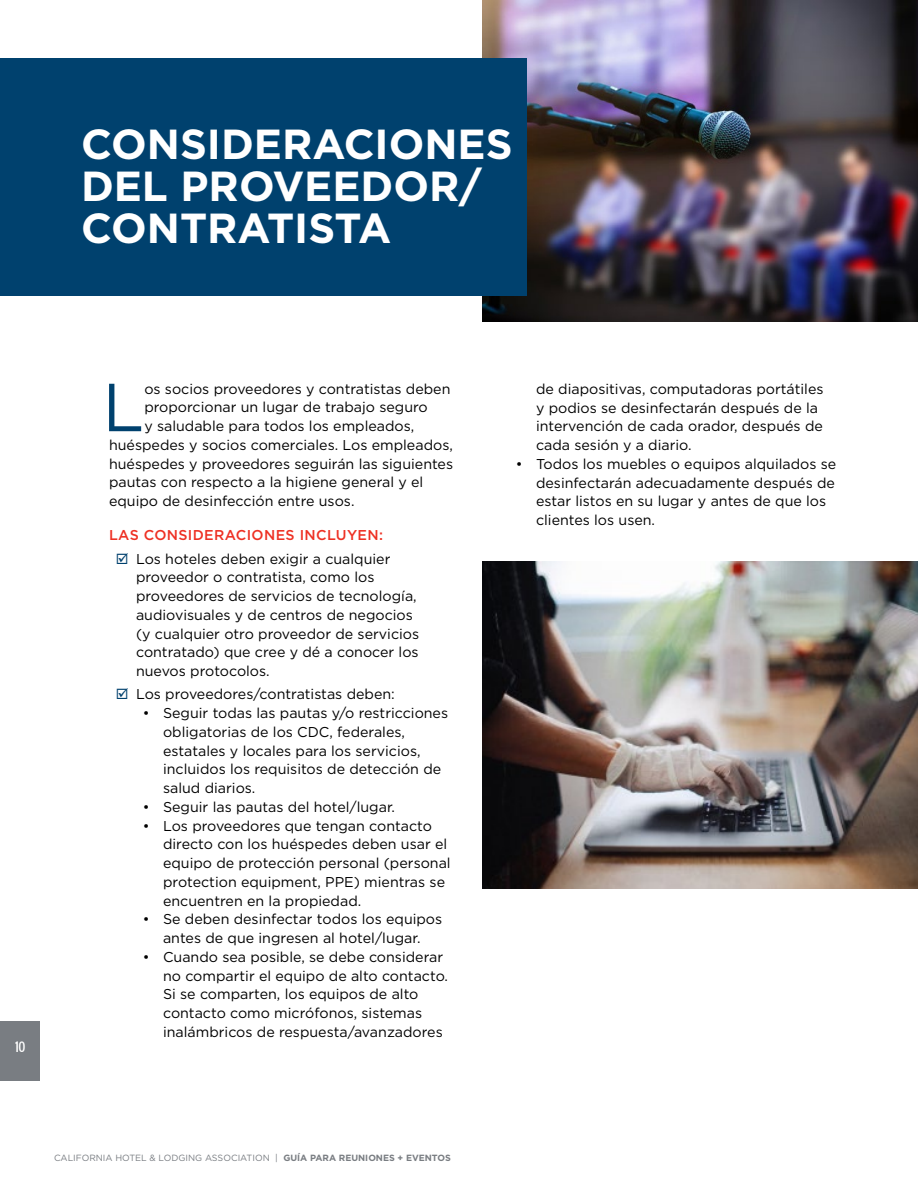
<style>
.page{position:relative;width:918px;height:1188px;background:#fff}
.page>*{position:absolute;margin:0;border:0;box-sizing:border-box;transform-origin:0 0}
.t1{font:67.8px "Gotham";color:#00416e}
.t2{font:700 42px/42px "Gotham";color:#fff}
.t3{font:15px "Blue Highway D Type";color:#fff}
.t4{font:14.25px/18.8px "Gotham";color:#000}
.t5{font:500 14.25px "Gotham";letter-spacing:.025em;color:#ee3124}
.t6{font:9px "Gotham";color:#797d82}
.s1{color:#00416e}
.s2{font-weight:700}
</style>
<div class="page">
<div style="left:0;top:1021px;width:40px;height:59px;background:#797d82"></div>
<img style="left:482px;top:0;width:436px;height:321px">
<div style="left:0;top:58px;width:526px;height:238px;background:#00416e"></div>
<img style="left:482px;top:562px;width:436px;height:326px">
<h2 class="t2" style="left:81px;top:123px;width:433px">CONSIDERACIONES<br>DEL PROVEEDOR/<br>CONTRATISTA</h2>
<p class="t3" style="left:15px;top:1037px;width:12px">10</p>
<h1 class="t1" style="left:102px;top:364px;width:43px">L</h1>
<p class="t4" style="left:144px;top:379px;width:308px">os socios proveedores y contratistas deben</p>
<p class="t4" style="left:144px;top:398px;width:285px">proporcionar un lugar de trabajo seguro</p>
<p class="t4" style="left:144px;top:417px;width:272px">y saludable para todos los empleados,</p>
<p class="t4" style="left:109px;top:435px;width:345px">huéspedes y socios comerciales. Los empleados,</p>
<p class="t4" style="left:109px;top:454px;width:346px">huéspedes y proveedores seguirán las siguientes</p>
<p class="t4" style="left:109px;top:473px;width:316px">pautas con respecto a la higiene general y el</p>
<p class="t4" style="left:109px;top:492px;width:247px">equipo de desinfección entre usos.</p>
<p class="t5" style="left:109px;top:526px;width:276px">LAS CONSIDERACIONES INCLUYEN:</p>
<p class="t4" style="left:136px;top:549px;width:285px;text-indent:-20px"><span class="s1">☑</span> Los hoteles deben exigir a cualquier proveedor o contratista, como los proveedores de servicios de tecnología, audiovisuales y de centros de negocios (y cualquier otro proveedor de servicios contratado) que cree y dé a conocer los nuevos protocolos.</p>
<p class="t4" style="left:116px;top:685px;width:281px"><span class="s1">☑</span> Los proveedores/contratistas deben:</p>
<p class="t4" style="left:163px;top:703px;width:287px;text-indent:-20px">• Seguir todas las pautas y/o restricciones obligatorias de los CDC, federales, estatales y locales para los servicios, incluidos los requisitos de detección de salud diarios.</p>
<p class="t4" style="left:143px;top:797px;width:254px">• Seguir las pautas del hotel/lugar.</p>
<p class="t4" style="left:163px;top:816px;width:289px;text-indent:-20px">• Los proveedores que tengan contacto directo con los huéspedes deben usar el equipo de protección personal (personal protection equipment, PPE) mientras se encuentren en la propiedad.</p>
<p class="t4" style="left:143px;top:910px;width:301px;text-align:center">• Se deben desinfectar todos los equipos antes de que ingresen al hotel/lugar.</p>
<p class="t4" style="left:163px;top:947px;width:286px;text-indent:-20px">• Cuando sea posible, se debe considerar no compartir el equipo de alto contacto.<br>Si se comparten, los equipos de alto contacto como micrófonos, sistemas inalámbricos de respuesta/avanzadores</p>
<p class="t6" style="left:54px;top:1152px;width:398px">CALIFORNIA HOTEL &amp; LODGING ASSOCIATION | <span class="s2">GUÍA PARA REUNIONES + EVENTOS</span></p>
<p class="t4" style="left:536px;top:379px;width:289px">de diapositivas, computadoras portátiles y podios se desinfectarán después de la intervención de cada orador, después de cada sesión y a diario.</p>
<p class="t4" style="left:536px;top:454px;width:302px;text-indent:-20px">• Todos los muebles o equipos alquilados se desinfectarán adecuadamente después de estar listos en su lugar y antes de que los clientes los usen.</p>
</div>
